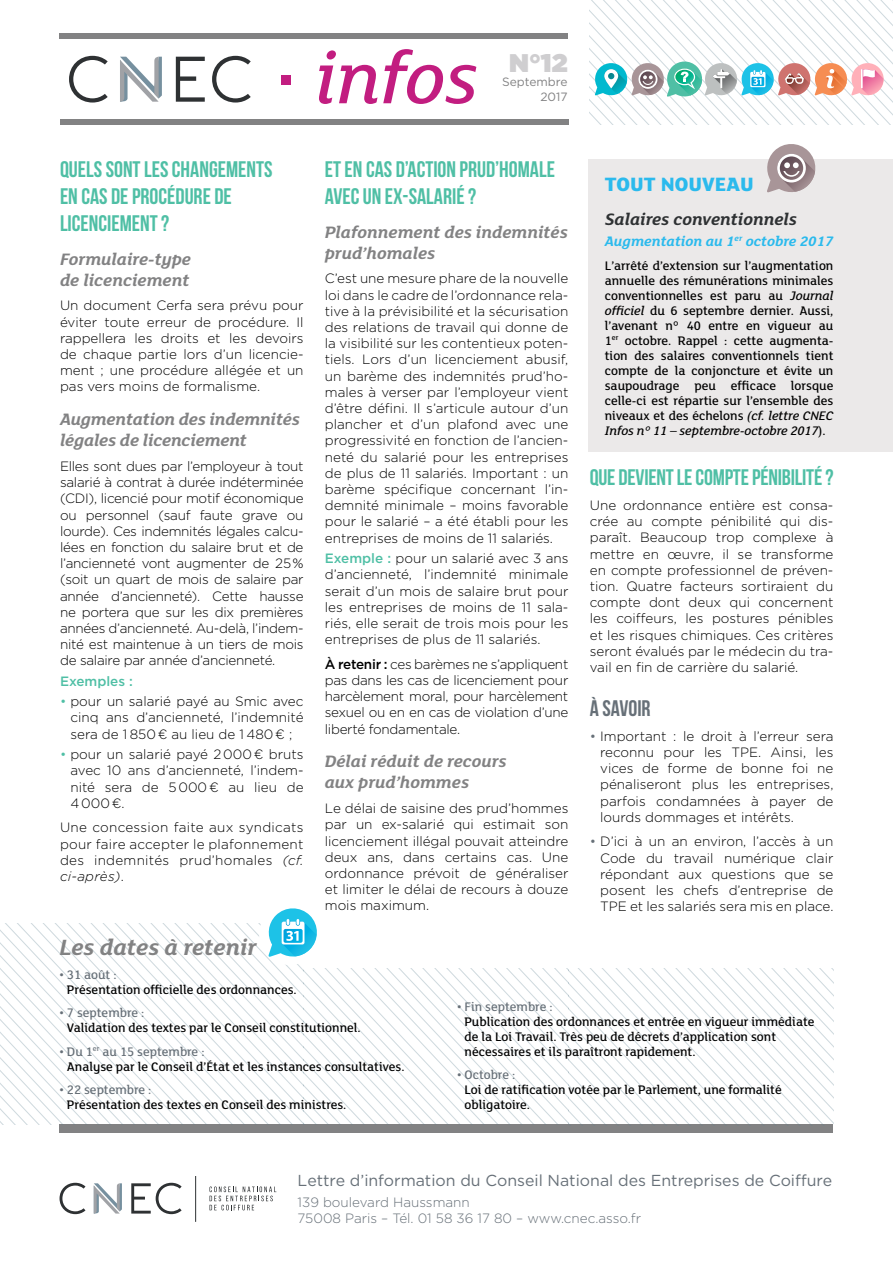
<style>
.page{position:relative;width:893px;height:1263px;background:#fff}
.page>*{position:absolute;margin:0;border:0;box-sizing:border-box;transform-origin:0 0}
.t1{font:italic 500 77.85px "Lola FS";color:#c21d80}
.t2{font:900 25.5px "Gotham";color:#cfced0}
.T2{font:italic 700 24px "Lola FS";color:#828283}
.Sous-titre{font:700 22.5px/27px "Bebas Neue";color:#4fbfa5}
.Sous-titre-2{font:700 22.5px "Bebas Neue";color:#677078}
.T_Encadré{font:800 21px "Lola FS";color:#2bbaed}
.T3{font:italic 700 18px/21px "Lola FS";color:#828283}
.T3-2{font:italic 700 18px "Lola FS";color:#2e3133}
.t3{font:15.9px "Gotham";color:#677078}
.T3-3{font:italic 700 15px "Lola FS";color:#2bbaed}
.Texte_courant{font:300 13.5px/16.2px "Gotham";color:#000;text-align:justify}
.Encadré{font:500 13.5px/15px "Lola FS";color:#000}
.t4{font:300 13.5px "Gotham";color:#677078}
.Texte_courant-2{font:500 13.5px "Gotham";color:#4fbfa5}
.t5{font:12px/14.4px "Gotham";color:#828283;text-align:right}
.s1{color:#4fbfa5}
.s2{font-style:italic}
.s3{font-weight:500;color:#4fbfa5}
.s4{font-weight:500}
.s5{color:#677078}
</style>
<div class="page">
<div style="left:60px;top:119px;width:508px;height:5px;background:#828283"></div>
<div style="left:60px;top:33px;width:508px;height:6px;background:#828283"></div>
<svg style="left:590px;top:0;width:303px;height:124px"></svg>
<div style="left:60px;top:1124px;width:773px;height:9px;background:#828283"></div>
<hr style="left:195px;top:1176px;width:1px;height:46px;background:#2e3133">
<svg style="left:60px;top:1183px;width:26px;height:31px"></svg>
<svg style="left:131px;top:1183px;width:51px;height:31px"></svg>
<svg style="left:94px;top:1183px;width:28px;height:31px"></svg>
<svg style="left:209px;top:1186px;width:67px;height:24px"></svg>
<svg style="left:176px;top:57px;width:29px;height:45px"></svg>
<svg style="left:69px;top:56px;width:39px;height:47px"></svg>
<svg style="left:212px;top:56px;width:39px;height:47px"></svg>
<svg style="left:120px;top:57px;width:42px;height:45px"></svg>
<svg style="left:0;top:924px;width:303px;height:200px"></svg>
<svg style="left:303px;top:968px;width:265px;height:156px"></svg>
<svg style="left:568px;top:968px;width:265px;height:157px"></svg>
<div style="left:589px;top:160px;width:304px;height:292px;background:#ebe9e9"></div>
<svg style="left:765px;top:144px;width:53px;height:49px"></svg>
<div style="left:259px;top:904px;width:61px;height:61px;background:#fff;border-radius:50%"></div>
<svg style="left:267px;top:908px;width:50px;height:50px"></svg>
<p class="t1" style="left:276px;top:38px;width:203px"><sup>.</sup> infos</p>
<p class="t2" style="left:509px;top:45px;width:60px">N°12</p>
<p class="t5" style="left:502px;top:75px;width:67px">Septembre<br>2017</p>
<p class="Sous-titre" style="left:60px;top:155px;width:214px">QUELS SONT LES CHANGEMENTS<br>EN CAS DE PROCÉDURE DE<br>LICENCIEMENT ?</p>
<p class="T3" style="left:60px;top:249px;width:133px">Formulaire-type de licenciement</p>
<p class="Texte_courant" style="left:60px;top:297px;width:245px">Un document Cerfa sera prévu pour éviter toute erreur de procédure. Il rappellera les droits et les devoirs de chaque partie lors d’un licencie&shy;ment ; une procédure allégée et un pas vers moins de formalisme.</p>
<p class="T3" style="left:60px;top:409px;width:241px">Augmentation des indemnités légales de licenciement</p>
<p class="Texte_courant" style="left:60px;top:458px;width:245px">Elles sont dues par l’employeur à tout salarié à contrat à durée indéterminée (CDI), licencié pour motif économique ou personnel (sauf faute grave ou lourde). Ces indemnités légales calcu&shy;lées en fonction du salaire brut et de l’ancienneté vont augmenter de 25 % (soit un quart de mois de salaire par année d’ancienneté). Cette hausse ne portera que sur les dix premières années d’ancienneté. Au-delà, l’indem&shy;nité est maintenue à un tiers de mois de salaire par année d’ancienneté.</p>
<p class="Texte_courant-2" style="left:60px;top:672px;width:75px">Exemples :</p>
<p class="Texte_courant" style="left:70px;top:693px;width:235px;text-indent:-10px"><span class="s1">•</span> pour un salarié payé au Smic avec cinq ans d’ancienneté, l’indemnité sera de 1 850 € au lieu de 1 480 € ;</p>
<p class="Texte_courant" style="left:70px;top:746px;width:235px;text-indent:-10px"><span class="s1">•</span> pour un salarié payé 2 000 € bruts avec 10 ans d’ancienneté, l’indem&shy;nité sera de 5 000 € au lieu de 4 000 €.</p>
<p class="Texte_courant" style="left:60px;top:819px;width:245px">Une concession faite aux syndicats pour faire accepter le plafonnement des indemnités prud’homales <span class="s2">(cf. ci-après)</span>.</p>
<p class="Sous-titre" style="left:325px;top:155px;width:232px">ET EN CAS D’ACTION PRUD’HOMALE<br>AVEC UN EX-SALARIÉ ?</p>
<p class="T3" style="left:325px;top:222px;width:244px">Plafonnement des indemnités prud’homales</p>
<p class="Texte_courant" style="left:325px;top:270px;width:245px">C’est une mesure phare de la nouvelle loi dans le cadre de l’ordonnance rela&shy;tive à la prévisibilité et la sécurisation des relations de travail qui donne de la visibilité sur les contentieux poten&shy;tiels. Lors d’un licenciement abusif, un barème des indemnités prud’ho&shy;males à verser par l’employeur vient d’être défini. Il s’articule autour d’un plancher et d’un plafond avec une progressivité en fonction de l’ancien&shy;neté du salarié pour les entreprises de plus de 11 salariés. Important : un barème spécifique concernant l’in&shy;demnité minimale – moins favorable pour le salarié – a été établi pour les entreprises de moins de 11 salariés.</p>
<p class="Texte_courant" style="left:325px;top:550px;width:245px"><span class="s3">Exemple :</span> pour un salarié avec 3 ans d’ancienneté, l’indemnité minimale serait d’un mois de salaire brut pour les entreprises de moins de 11 sala&shy;riés, elle serait de trois mois pour les entreprises de plus de 11 salariés.</p>
<p class="Texte_courant" style="left:325px;top:656px;width:245px"><span class="s4">À retenir :</span> ces barèmes ne s’appliquent pas dans les cas de licenciement pour harcèlement moral, pour harcèlement sexuel ou en en cas de violation d’une liberté fondamentale.</p>
<p class="T3" style="left:325px;top:751px;width:183px">Délai réduit de recours aux prud’hommes</p>
<p class="Texte_courant" style="left:325px;top:800px;width:245px">Le délai de saisine des prud’hommes par un ex-salarié qui estimait son licenciement illégal pouvait atteindre deux ans, dans certains cas. Une ordonnance prévoit de généraliser et limiter le délai de recours à douze mois maximum.</p>
<p class="T_Encadré" style="left:605px;top:173px;width:150px">TOUT NOUVEAU</p>
<p class="T3-2" style="left:605px;top:210px;width:194px">Salaires conventionnels</p>
<p class="T3-3" style="left:605px;top:233px;width:230px">Augmentation au 1<sup>er</sup> octobre 2017</p>
<p class="Encadré" style="left:605px;top:258px;width:230px;text-align:justify">L’arrêté d’extension sur l’augmentation annuelle des rémunérations minimales conventionnelles est paru au <span class="s2">Journal officiel</span> du 6 septembre dernier. Aussi, l’avenant n° 40 entre en vigueur au 1<sup>er</sup> octobre. Rappel : cette augmenta&shy;tion des salaires conventionnels tient compte de la conjoncture et évite un saupoudrage peu efficace lorsque celle-ci est répartie sur l’ensemble des niveaux et des échelons <span class="s2">(cf. lettre CNEC Infos n° 11 – septembre-octobre 2017</span>).</p>
<p class="Sous-titre" style="left:590px;top:464px;width:245px">QUE DEVIENT LE COMPTE PÉNIBILITÉ ?</p>
<p class="Texte_courant" style="left:590px;top:497px;width:245px">Une ordonnance entière est consa&shy;crée au compte pénibilité qui dis&shy;paraît. Beaucoup trop complexe à mettre en œuvre, il se transforme en compte professionnel de préven&shy;tion. Quatre facteurs sortiraient du compte dont deux qui concernent les coiffeurs, les postures pénibles et les risques chimiques. Ces critères seront évalués par le médecin du tra&shy;vail en fin de carrière du salarié.</p>
<p class="Sous-titre-2" style="left:590px;top:696px;width:62px">À SAVOIR</p>
<p class="Texte_courant" style="left:600px;top:727px;width:235px;text-indent:-10px"><span class="s5">•</span> Important : le droit à l’erreur sera reconnu pour les TPE. Ainsi, les vices de forme de bonne foi ne pénaliseront plus les entreprises, parfois condamnées à payer de lourds dommages et intérêts.</p>
<p class="Texte_courant" style="left:600px;top:833px;width:235px;text-indent:-10px"><span class="s5">•</span> D’ici à un an environ, l’accès à un Code du travail numérique clair répondant aux questions que se posent les chefs d’entreprise de TPE et les salariés sera mis en place.</p>
<p class="T2" style="left:60px;top:935px;width:199px">Les dates à retenir</p>
<p class="Encadré" style="left:67px;top:967px;width:231px;text-indent:-7px"><span class="s5">• 31 août :<br></span>Présentation officielle des ordonnances.</p>
<p class="Encadré" style="left:67px;top:1006px;width:295px;text-indent:-7px"><span class="s5">• 7 septembre :<br></span>Validation des textes par le Conseil constitutionnel.</p>
<p class="Encadré" style="left:67px;top:1044px;width:339px;text-indent:-7px"><span class="s5">• Du 1</span><sup>er</sup> <span class="s5">au 15 septembre :<br></span>Analyse par le Conseil d’État et les instances consultatives.</p>
<p class="Encadré" style="left:67px;top:1083px;width:281px;text-indent:-7px"><span class="s5">• 22 septembre :<br></span>Présentation des textes en Conseil des ministres.</p>
<p class="Encadré" style="left:465px;top:999px;width:351px;text-indent:-7px"><span class="s5">• Fin septembre :<br></span>Publication des ordonnances et entrée en vigueur immédiate de la Loi Travail. Très peu de décrets d’application sont nécessaires et ils paraîtront rapidement.</p>
<p class="Encadré" style="left:465px;top:1068px;width:319px;text-indent:-7px"><span class="s5">• Octobre :<br></span>Loi de ratification votée par le Parlement, une formalité obligatoire.</p>
<p class="t3" style="left:298px;top:1170px;width:536px">Lettre d’information du Conseil National des Entreprises de Coiffure</p>
<p class="t4" style="left:298px;top:1193px;width:174px">139 boulevard Haussmann</p>
<p class="t4" style="left:298px;top:1210px;width:345px">75008 Paris – Tél. 01 58 36 17 80 – www.cnec.asso.fr</p>
</div>
